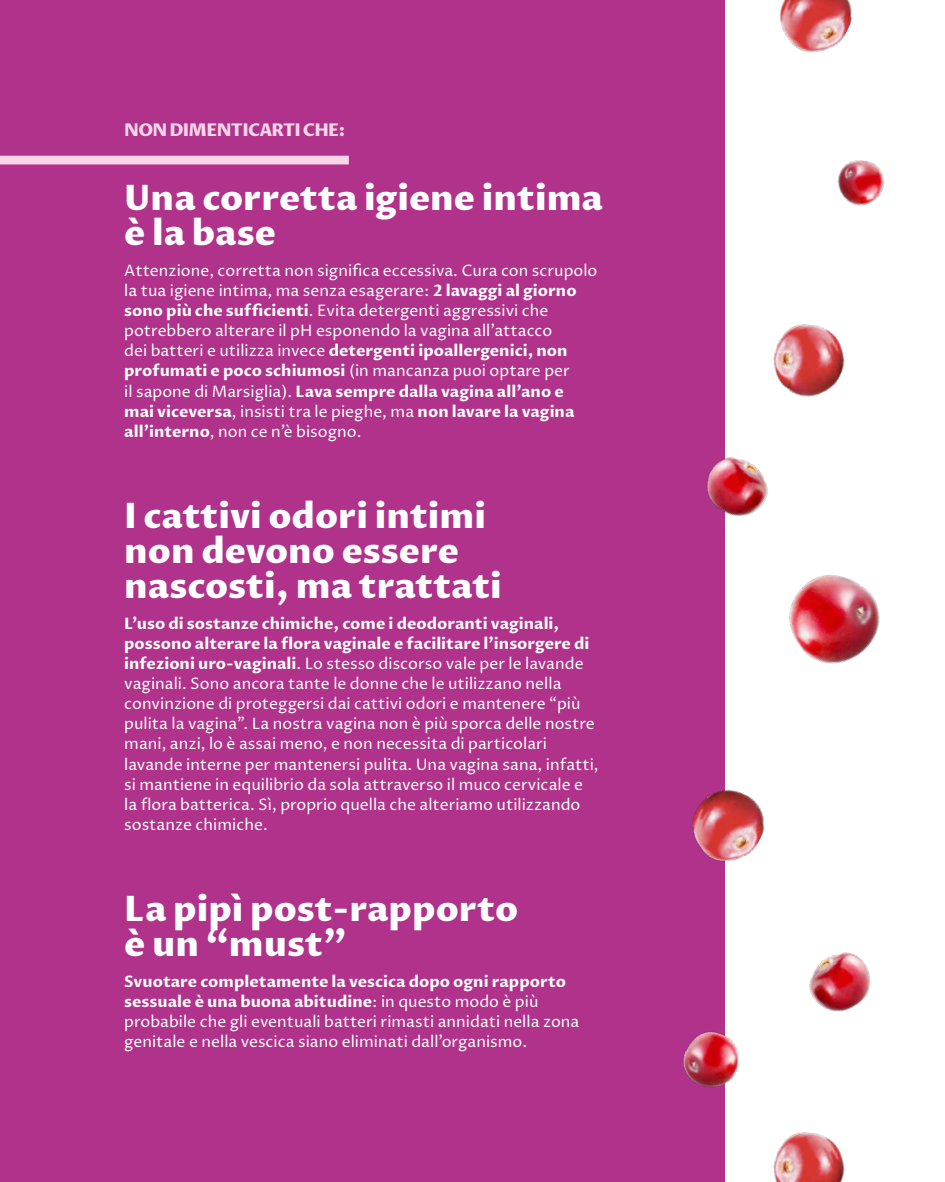
<style>
.page{position:relative;width:945px;height:1182px;background:#fff}
.page>*{position:absolute;margin:0;border:0;box-sizing:border-box;transform-origin:0 0}
.t1{font:800 35px/35px "Proza Libre";color:#fff}
.t2{font:800 17.5px "Proza Libre";letter-spacing:-.04em;color:#fad6e8}
.t3{font:15.75px/20.1px "Proza Libre";color:#fff}
.s1{font-weight:700}
</style>
<div class="page">
<div style="left:0;top:0;width:724px;height:1181px;background:#b0328a"></div>
<img style="left:779px;top:0;width:73px;height:53px">
<img style="left:692px;top:769px;width:73px;height:108px">
<img style="left:773px;top:324px;width:72px;height:73px">
<img style="left:773px;top:1132px;width:72px;height:49px">
<img style="left:789px;top:575px;width:91px;height:89px">
<img style="left:837px;top:160px;width:47px;height:46px">
<img style="left:683px;top:1017px;width:56px;height:81px">
<img style="left:707px;top:428px;width:61px;height:113px">
<img style="left:809px;top:952px;width:62px;height:60px">
<div style="left:0;top:156px;width:349px;height:8px;background:#fad6e8"></div>
<p class="t2" style="left:124px;top:119px;width:223px">NON DIMENTICARTI CHE:</p>
<h1 class="t1" style="left:124px;top:182px;width:480px">Una corretta igiene intima è la base</h1>
<p class="t3" style="left:124px;top:260px;width:475px">Attenzione, corretta non significa eccessiva. Cura con scrupolo la tua igiene intima, ma senza esagerare: <span class="s1">2 lavaggi al giorno sono più che sufficienti</span>. Evita detergenti aggressivi che potrebbero alterare il pH esponendo la vagina all’attacco<br>dei batteri e utilizza invece <span class="s1">detergenti ipoallergenici, non profumati e poco schiumosi</span> (in mancanza puoi optare per<br>il sapone di Marsiglia). <span class="s1">Lava sempre dalla vagina all’ano e mai viceversa</span>, insisti tra le pieghe, ma <span class="s1">non lavare la vagina all’interno</span>, non ce n’è bisogno.</p>
<h1 class="t1" style="left:124px;top:499px;width:379px">I cattivi odori intimi non devono essere nascosti, ma trattati</h1>
<p class="t3" style="left:124px;top:613px;width:476px"><span class="s1">L’uso di sostanze chimiche, come i deodoranti vaginali, possono alterare la flora vaginale e facilitare l’insorgere di infezioni uro-vaginali</span>. Lo stesso discorso vale per le lavande vaginali. Sono ancora tante le donne che le utilizzano nella convinzione di proteggersi dai cattivi odori e mantenere “più pulita la vagina”. La nostra vagina non è più sporca delle nostre mani, anzi, lo è assai meno, e non necessita di particolari lavande interne per mantenersi pulita. Una vagina sana, infatti, si mantiene in equilibrio da sola attraverso il muco cervicale e la flora batterica. Sì, proprio quella che alteriamo utilizzando sostanze chimiche.</p>
<h1 class="t1" style="left:124px;top:892px;width:395px">La pipì post-rapporto è un “must”</h1>
<p class="t3" style="left:124px;top:971px;width:457px"><span class="s1">Svuotare completamente la vescica dopo ogni rapporto sessuale è una buona abitudine</span>: in questo modo è più probabile che gli eventuali batteri rimasti annidati nella zona genitale e nella vescica siano eliminati dall’organismo.</p>
</div>
